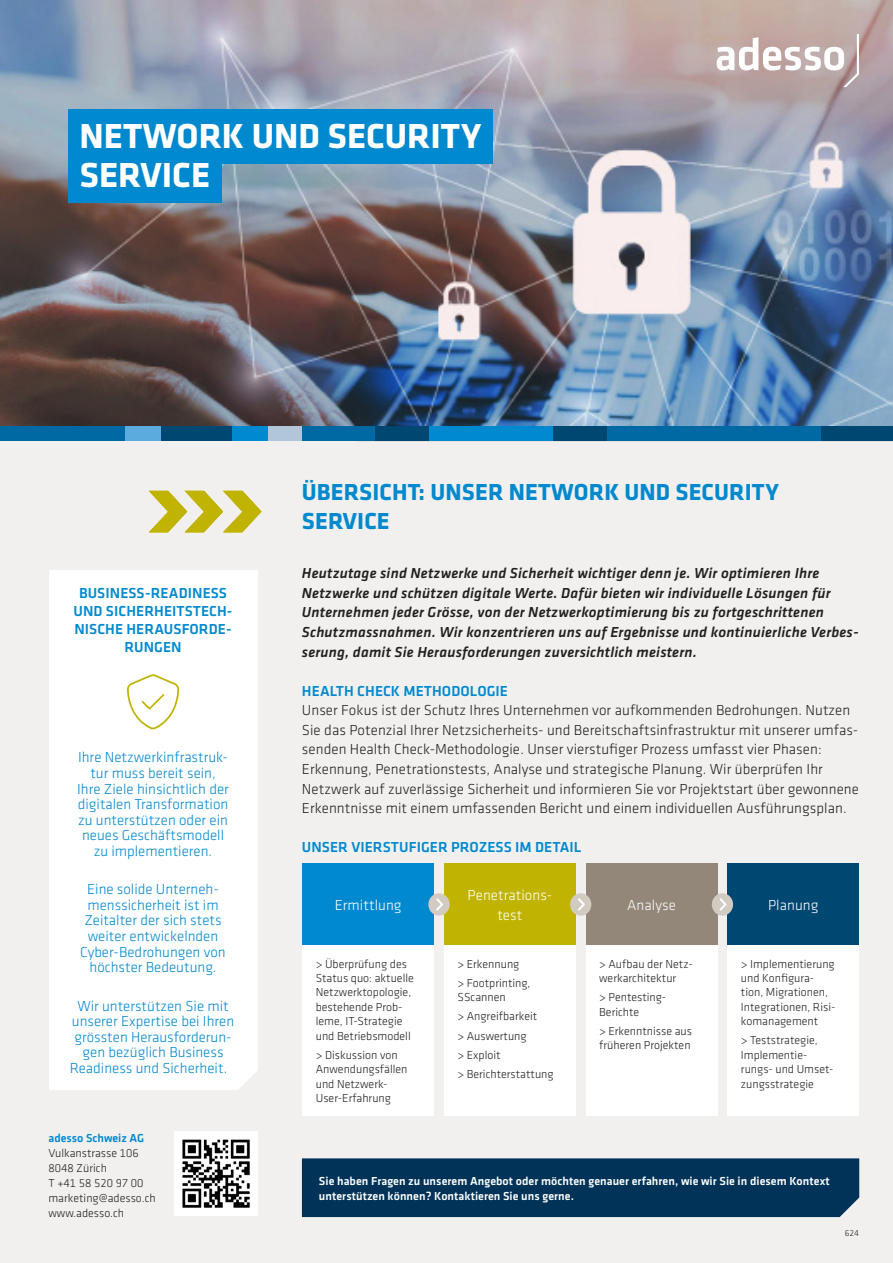
<style>
.page{position:relative;width:893px;height:1263px;background:#f2f0ee}
.page>*{position:absolute;margin:0;border:0;box-sizing:border-box;transform-origin:0 0}
.Head_1{font:700 36px "Klavika";color:#fff}
.Head_2{font:700 24px/29.4px "Klavika";letter-spacing:.005em;color:#0089cf}
.Copy{font:300 15px/19.5px "Klavika";letter-spacing:.005em;color:#231f20}
.Kasten_Copy_8_Pt{font:300 15px/15.6px "Klavika";color:#0089cf;text-align:center}
.Head_2-2{font:italic 500 15px/19.5px "Klavika";letter-spacing:.015em;color:#231f20}
.Kasten_H2_10_Pt{font:500 15px/18px "Klavika";letter-spacing:.005em;color:#0089cf;text-align:center}
.Kasten_Copy_10_Pt{font:300 15px/19.5px "Klavika";letter-spacing:.005em;color:#fff;text-align:center}
.Copy-2{font:500 15px "Klavika";letter-spacing:.005em;color:#0089cf}
.Zw_-Head{font:500 15px "Klavika";letter-spacing:.005em;color:#0089cf}
.Kasten_Copy_8_Pt-2{font:300 12px/14.4px "Klavika";color:#231f20}
.Kontakt_8_pt{font:500 12px/15px "Klavika";letter-spacing:.005em;color:#fff}
.Adresse{font:300 12px "Klavika";color:#231f20}
.Adresse-2{font:500 12px "Klavika";color:#0089cf}
.Adresse-3{font:300 9px "Klavika";color:#231f20}
</style>
<div class="page">
<svg style="left:149px;top:491px;width:112px;height:41px"></svg>
<div style="left:49px;top:570px;width:209px;height:520px;background:#fff"></div>
<div style="left:302px;top:863px;width:132px;height:83px;background:#0089cf"></div>
<div style="left:444px;top:863px;width:132px;height:83px;background:#c0b301"></div>
<div style="left:586px;top:863px;width:131px;height:83px;background:#938779"></div>
<div style="left:727px;top:863px;width:132px;height:83px;background:#004772"></div>
<div style="left:428px;top:893px;width:22px;height:23px;background:#d1cbc2;border-radius:50%"></div>
<svg style="left:436px;top:898px;width:7px;height:13px"></svg>
<div style="left:570px;top:893px;width:21px;height:23px;background:#d1cbc2;border-radius:50%"></div>
<svg style="left:578px;top:898px;width:7px;height:13px"></svg>
<div style="left:712px;top:893px;width:21px;height:23px;background:#d1cbc2;border-radius:50%"></div>
<svg style="left:719px;top:898px;width:8px;height:13px"></svg>
<div style="left:302px;top:946px;width:132px;height:170px;background:#fff"></div>
<div style="left:444px;top:946px;width:132px;height:170px;background:#fff"></div>
<div style="left:586px;top:946px;width:131px;height:170px;background:#fff"></div>
<div style="left:727px;top:946px;width:132px;height:170px;background:#fff"></div>
<img style="left:0;top:0;width:893px;height:425px">
<div style="left:302px;top:1158px;width:557px;height:59px;background:#003357"></div>
<img style="left:174px;top:1131px;width:84px;height:84px">
<div style="left:607px;top:426px;width:214px;height:15px;background:#0068a2"></div>
<div style="left:821px;top:426px;width:72px;height:15px;background:#004772"></div>
<div style="left:429px;top:426px;width:125px;height:15px;background:#0089cf"></div>
<div style="left:554px;top:426px;width:53px;height:15px;background:#004772"></div>
<div style="left:375px;top:426px;width:54px;height:15px;background:#004772"></div>
<div style="left:302px;top:426px;width:73px;height:15px;background:#0068a2"></div>
<div style="left:268px;top:426px;width:34px;height:15px;background:#b2c6da"></div>
<div style="left:232px;top:426px;width:36px;height:15px;background:#0089cf"></div>
<div style="left:161px;top:426px;width:71px;height:15px;background:#004772"></div>
<div style="left:125px;top:426px;width:36px;height:15px;background:#5babdf"></div>
<div style="left:0;top:426px;width:125px;height:15px;background:#0068a2"></div>
<svg style="left:717px;top:34px;width:142px;height:53px;background:#cbbab8"></svg>
<div style="left:68px;top:109px;width:425px;height:54px;background:#0089cf"></div>
<div style="left:68px;top:148px;width:154px;height:54px;background:#0089cf"></div>
<div style="left:127px;top:674px;width:52px;height:55px;background:#fff"></div>
<p class="Head_1" style="left:80px;top:116px;width:403px">NETWORK UND SECURITY</p>
<p class="Head_1" style="left:80px;top:156px;width:132px">SERVICE</p>
<p class="Kasten_H2_10_Pt" style="left:74px;top:584px;width:160px">BUSINESS-READINESS<br>UND SICHERHEITSTECH-<br>NISCHE HERAUSFORDE-<br>RUNGEN</p>
<p class="Kasten_Copy_8_Pt" style="left:77px;top:750px;width:153px">Ihre Netzwerkinfrastruk&shy;tur muss bereit sein,<br>Ihre Ziele hinsichtlich der digitalen Transformation zu unterstützen oder ein neues Geschäftsmodell zu implementieren.</p>
<p class="Kasten_Copy_8_Pt" style="left:80px;top:882px;width:147px">Eine solide Unterneh&shy;menssicherheit ist im<br>Zeitalter der sich stets weiter entwickelnden<br>Cyber-Bedrohungen von höchster Bedeutung.</p>
<p class="Kasten_Copy_8_Pt" style="left:70px;top:998px;width:166px">Wir unterstützen Sie mit unserer Expertise bei Ihren grössten Herausforderun&shy;gen bezüglich Business<br>Readiness und Sicherheit.</p>
<p class="Adresse-2" style="left:48px;top:1131px;width:97px">adesso Schweiz AG</p>
<p class="Adresse" style="left:48px;top:1146px;width:92px">Vulkanstrasse 106</p>
<p class="Adresse" style="left:48px;top:1161px;width:60px">8048 Zürich</p>
<p class="Adresse" style="left:48px;top:1176px;width:97px">T +41 58 520 97 00</p>
<p class="Adresse" style="left:48px;top:1191px;width:109px">marketing@adesso.ch</p>
<p class="Adresse" style="left:48px;top:1206px;width:77px">www.adesso.ch</p>
<p class="Head_2" style="left:302px;top:478px;width:478px">ÜBERSICHT: UNSER NETWORK UND SECURITY<br>SERVICE</p>
<p class="Head_2-2" style="left:302px;top:564px;width:558px">Heutzutage sind Netzwerke und Sicherheit wichtiger denn je. Wir optimieren Ihre Netzwerke und schützen digitale Werte. Dafür bieten wir individuelle Lösungen für Unternehmen jeder Grösse, von der Netzwerkoptimierung bis zu fortgeschrittenen Schutzmassnahmen. Wir konzentrieren uns auf Ergebnisse und kontinuierliche Verbes&shy;serung, damit Sie Herausforderungen zuversichtlich meistern.</p>
<p class="Zw_-Head" style="left:302px;top:682px;width:208px">HEALTH CHECK METHODOLOGIE</p>
<p class="Copy" style="left:302px;top:701px;width:559px">Unser Fokus ist der Schutz Ihres Unternehmen vor aufkommenden Bedrohungen. Nutzen Sie das Potenzial Ihrer Netzsicherheits- und Bereitschaftsinfrastruktur mit unserer umfas&shy;senden Health Check-Methodologie. Unser vierstufiger Prozess umfasst vier Phasen:<br>Erkennung, Penetrationstests, Analyse und strategische Planung. Wir überprüfen Ihr Netzwerk auf zuverlässige Sicherheit und informieren Sie vor Projektstart über gewonnene Erkenntnisse mit einem umfassenden Bericht und einem individuellen Ausführungsplan.</p>
<p class="Copy-2" style="left:302px;top:839px;width:281px">UNSER VIERSTUFIGER PROZESS IM DETAIL</p>
<p class="Kasten_Copy_10_Pt" style="left:335px;top:896px;width:68px">Ermittlung</p>
<p class="Kasten_Copy_10_Pt" style="left:467px;top:886px;width:86px">Penetrations&shy;test</p>
<p class="Kasten_Copy_10_Pt" style="left:627px;top:896px;width:50px">Analyse</p>
<p class="Kasten_Copy_10_Pt" style="left:768px;top:896px;width:52px">Planung</p>
<p class="Kasten_Copy_8_Pt-2" style="left:316px;top:957px;width:100px">&gt; Überprüfung des<br>Status quo: aktuelle<br>Netzwerktopologie, bestehende Prob&shy;leme, IT-Strategie und Betriebsmodell</p>
<p class="Kasten_Copy_8_Pt-2" style="left:316px;top:1048px;width:93px">&gt; Diskussion von<br>Anwendungsfällen und Netzwerk-<br>User-Erfahrung</p>
<p class="Kasten_Copy_8_Pt-2" style="left:599px;top:957px;width:95px">&gt; Aufbau der Netz&shy;werkarchitektur</p>
<p class="Kasten_Copy_8_Pt-2" style="left:599px;top:990px;width:69px">&gt; Pentesting-<br>Berichte</p>
<p class="Kasten_Copy_8_Pt-2" style="left:599px;top:1024px;width:94px">&gt; Erkenntnisse aus früheren Projekten</p>
<p class="Kasten_Copy_8_Pt-2" style="left:457px;top:957px;width:63px">&gt; Erkennung</p>
<p class="Kasten_Copy_8_Pt-2" style="left:457px;top:976px;width:75px">&gt; Footprinting,<br>SScannen</p>
<p class="Kasten_Copy_8_Pt-2" style="left:457px;top:1009px;width:81px">&gt; Angreifbarkeit</p>
<p class="Kasten_Copy_8_Pt-2" style="left:457px;top:1029px;width:71px">&gt; Auswertung</p>
<p class="Kasten_Copy_8_Pt-2" style="left:457px;top:1048px;width:45px">&gt; Exploit</p>
<p class="Kasten_Copy_8_Pt-2" style="left:457px;top:1067px;width:98px">&gt; Berichterstattung</p>
<p class="Kasten_Copy_8_Pt-2" style="left:741px;top:957px;width:96px">&gt; Implementierung und Konfigura&shy;tion, Migrationen,<br>Integrationen, Risi&shy;komanagement</p>
<p class="Kasten_Copy_8_Pt-2" style="left:741px;top:1033px;width:94px">&gt; Teststrategie,<br>Implementie&shy;rungs- und Umset&shy;zungsstrategie</p>
<p class="Kontakt_8_pt" style="left:319px;top:1173px;width:512px">Sie haben Fragen zu unserem Angebot oder möchten genauer erfahren, wie wir Sie in diesem Kontext unterstützen können? Kontaktieren Sie uns gerne.</p>
<p class="Adresse-3" style="left:845px;top:1227px;width:16px">624</p>
</div>
